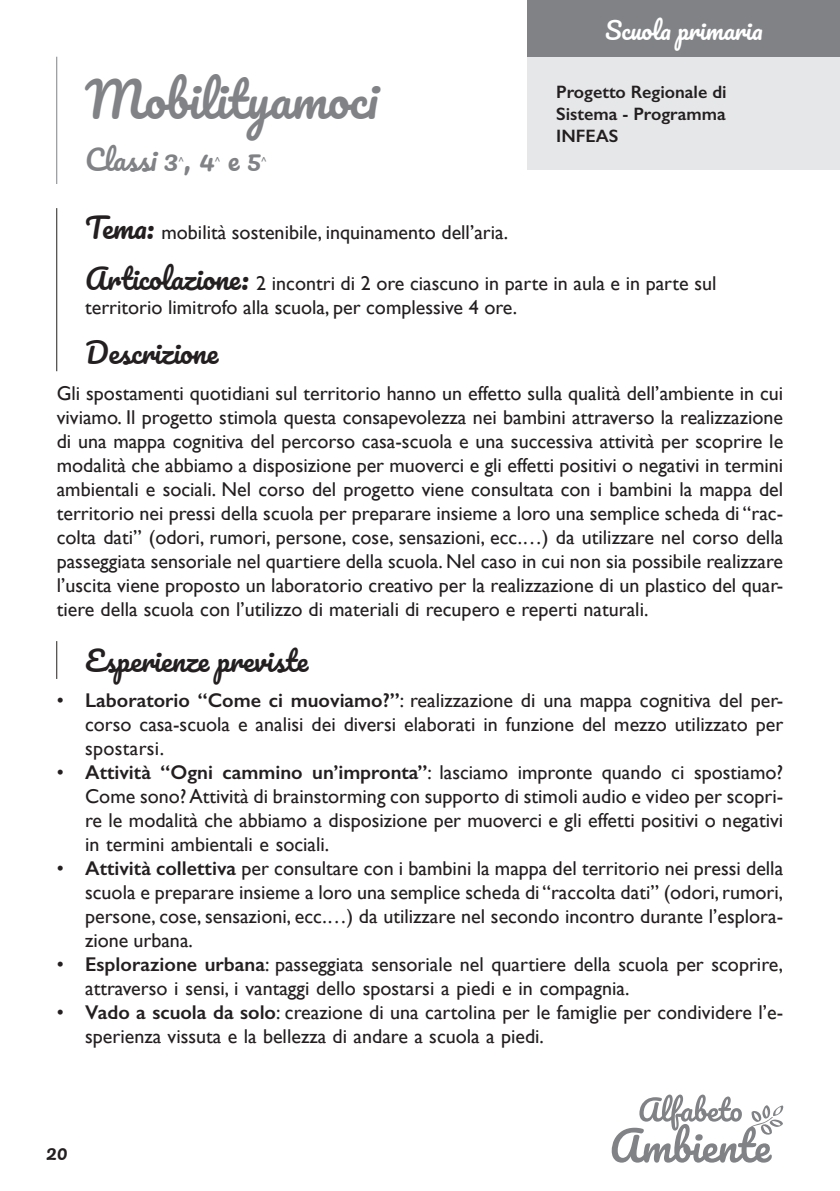
<style>
.page{position:relative;width:840px;height:1191px;background:#fff}
.page>*{position:absolute;margin:0;border:0;box-sizing:border-box;transform-origin:0 0}
.Titolo{font:48px "Pacifico";color:#808285}
.Sottitolo{font:28px "Pacifico";color:#231f20}
.Titolo-2{font:28px "Pacifico";color:#808285}
.Titolo-3{font:24px "Pacifico";color:#fff}
.Sottitolo-2{font:20px/24px "Gill Sans";color:#231f20;text-align:justify}
.t1{font:20px "Pacifico";color:#231f20}
.t2{font:600 18px/21.6px "Gill Sans";color:#231f20;text-align:justify}
.Titolo-4{font:11.6px "Gill Sans";color:#808285}
.s1{font-family:"Pacifico";font-size:28px}
.s2{font-weight:600}
</style>
<div class="page">
<svg style="left:611px;top:1094px;width:171px;height:68px"></svg>
<hr style="left:56px;top:57px;width:1px;height:127px;background:#808285">
<hr style="left:56px;top:208px;width:1px;height:163px;background:#231f20">
<hr style="left:56px;top:641px;width:1px;height:38px;background:#231f20">
<div style="left:527px;top:57px;width:312px;height:113px;background:#e6e7e9"></div>
<div style="left:527px;top:0;width:312px;height:57px;background:#808285"></div>
<p class="Titolo" style="left:85px;top:75px;width:295px">Mobilityamoci</p>
<p class="Titolo-2" style="left:85px;top:145px;width:131px">Classi 3 , 4</p>
<p class="Titolo-4" style="left:178px;top:154px;width:7px">^</p>
<p class="Titolo-4" style="left:215px;top:154px;width:7px">^</p>
<p class="Titolo-2" style="left:227px;top:145px;width:35px">e 5</p>
<p class="Titolo-4" style="left:261px;top:154px;width:7px">^</p>
<p class="Titolo-3" style="left:604px;top:17px;width:159px">Scuola primaria</p>
<p class="t2" style="left:556px;top:81px;width:172px">Progetto Regionale di Sistema - Programma INFEAS</p>
<p class="Sottitolo-2" style="left:85px;top:220px;width:424px"><span class="s1">Tema:</span> mobilità sostenibile, inquinamento dell’aria.</p>
<p class="Sottitolo-2" style="left:85px;top:271px;width:632px"><span class="s1">Articolazione:</span> 2 incontri di 2 ore ciascuno in parte in aula e in parte sul territorio limitrofo alla scuola, per complessive 4 ore.</p>
<p class="Sottitolo" style="left:85px;top:338px;width:134px">Descrizione</p>
<p class="Sottitolo-2" style="left:57px;top:380px;width:727px">Gli spostamenti quotidiani sul territorio hanno un effetto sulla qualità dell’ambiente in cui viviamo. Il progetto stimola questa consapevolezza nei bambini attraverso la realizzazione di una mappa cognitiva del percorso casa-scuola e una successiva attività per scoprire le modalità che abbiamo a disposizione per muoverci e gli effetti positivi o negativi in termini ambientali e sociali. Nel corso del progetto viene consultata con i bambini la mappa del territorio nei pressi della scuola per preparare insieme a loro una semplice scheda di “rac&shy;colta dati” (odori, rumori, persone, cose, sensazioni, ecc.…) da utilizzare nel corso della passeggiata sensoriale nel quartiere della scuola. Nel caso in cui non sia possibile realizzare l’uscita viene proposto un laboratorio creativo per la realizzazione di un plastico del quar&shy;tiere della scuola con l’utilizzo di materiali di recupero e reperti naturali.</p>
<p class="Sottitolo" style="left:85px;top:646px;width:224px">Esperienze previste</p>
<p class="Sottitolo-2" style="left:85px;top:688px;width:699px;text-indent:-28px">• <span class="s2">Laboratorio “Come ci muoviamo?”</span>: realizzazione di una mappa cognitiva del per&shy;corso casa-scuola e analisi dei diversi elaborati in funzione del mezzo utilizzato per spostarsi.</p>
<p class="Sottitolo-2" style="left:85px;top:760px;width:699px;text-indent:-28px">• <span class="s2">Attività “Ogni cammino un’impronta”</span>: lasciamo impronte quando ci spostiamo?<br>Come sono? Attività di brainstorming con supporto di stimoli audio e video per scopri&shy;re le modalità che abbiamo a disposizione per muoverci e gli effetti positivi o negativi in termini ambientali e sociali.</p>
<p class="Sottitolo-2" style="left:85px;top:856px;width:699px;text-indent:-28px">• <span class="s2">Attività collettiva</span> per consultare con i bambini la mappa del territorio nei pressi della scuola e preparare insieme a loro una semplice scheda di “raccolta dati” (odori, rumori, persone, cose, sensazioni, ecc.…) da utilizzare nel secondo incontro durante l’esplora&shy;zione urbana.</p>
<p class="Sottitolo-2" style="left:85px;top:952px;width:699px;text-indent:-28px">• <span class="s2">Esplorazione urbana</span>: passeggiata sensoriale nel quartiere della scuola per scoprire, attraverso i sensi, i vantaggi dello spostarsi a piedi e in compagnia.</p>
<p class="Sottitolo-2" style="left:85px;top:1000px;width:699px;text-indent:-28px">• <span class="s2">Vado a scuola da solo</span>: creazione di una cartolina per le famiglie per condividere l’e&shy;sperienza vissuta e la bellezza di andare a scuola a piedi.</p>
<p class="t1" style="left:46px;top:1141px;width:24px">20</p>
</div>
